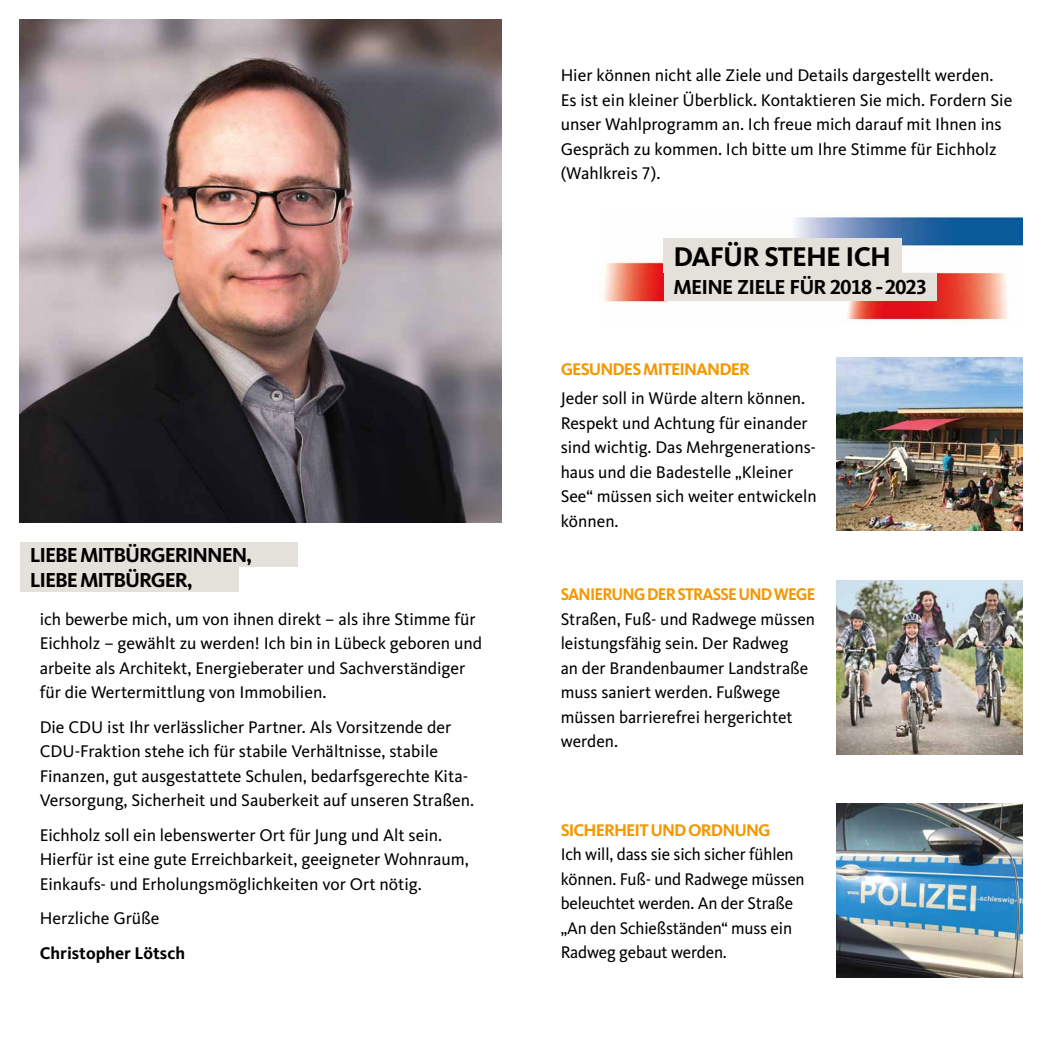
<style>
.page{position:relative;width:1042px;height:1042px;background:#fff}
.page>*{position:absolute;margin:0;border:0;box-sizing:border-box;transform-origin:0 0}
.t1{font:700 28px "CDU Kievit Tab";letter-spacing:-.03em;color:#000}
.t2{font:700 21px/24.8px "CDU Kievit Tab";letter-spacing:-.05em;color:#000}
.t3{font:17.5px/24.5px "CDU Kievit Tab";color:#000}
.t4{font:700 17.5px "CDU Kievit Tab";letter-spacing:-.05em;color:#f49800}
.t5{font:700 17.5px "CDU Kievit Tab";letter-spacing:-.05em;color:#f49800;scale:.94 1}
.t6{font:700 17.5px "CDU Kievit Tab";color:#000}
</style>
<div class="page">
<img style="left:20px;top:20px;width:481px;height:502px">
<div style="left:20px;top:542px;width:278px;height:25px;background:#e3e1d9"></div>
<div style="left:20px;top:567px;width:218px;height:25px;background:#e3e1d9"></div>
<img style="left:836px;top:357px;width:186px;height:174px">
<img style="left:836px;top:804px;width:186px;height:173px">
<img style="left:604px;top:215px;width:418px;height:107px">
<div style="left:663px;top:238px;width:239px;height:35px;background:#e3e1d9"></div>
<div style="left:663px;top:273px;width:273px;height:27px;background:#e3e1d9"></div>
<img style="left:836px;top:580px;width:186px;height:174px">
<p class="t2" style="left:30px;top:543px;width:224px">LIEBE MITBÜRGERINNEN,<br>LIEBE MITBÜRGER,</p>
<p class="t3" style="left:40px;top:607px;width:444px">ich bewerbe mich, um von ihnen direkt – als ihre Stimme für Eichholz – gewählt zu werden! Ich bin in Lübeck geboren und arbeite als Architekt, Energieberater und Sachverständiger für die Wertermittlung von Immobilien.</p>
<p class="t3" style="left:40px;top:715px;width:436px">Die CDU ist Ihr verlässlicher Partner. Als Vorsitzende der CDU-Fraktion stehe ich für stabile Verhältnisse, stabile Finanzen, gut ausgestattete Schulen, bedarfsgerechte Kita-Versorgung, Sicherheit und Sauberkeit auf unseren Straßen.</p>
<p class="t3" style="left:40px;top:823px;width:431px">Eichholz soll ein lebenswerter Ort für Jung und Alt sein.<br>Hierfür ist eine gute Erreichbarkeit, geeigneter Wohnraum,<br>Einkaufs- und Erholungsmöglichkeiten vor Ort nötig.</p>
<p class="t3" style="left:40px;top:906px;width:121px">Herzliche Grüße</p>
<p class="t6" style="left:40px;top:942px;width:147px">CHRISTOPHER LÖTSCH</p>
<p class="t3" style="left:561px;top:63px;width:453px">Hier können nicht alle Ziele und Details dargestellt werden.<br>Es ist ein kleiner Überblick. Kontaktieren Sie mich. Fordern Sie unser Wahlprogramm an. Ich freue mich darauf mit Ihnen ins Gespräch zu kommen. Ich bitte um Ihre Stimme für Eichholz (Wahlkreis 7).</p>
<h1 class="t1" style="left:673px;top:240px;width:219px">DAFÜR STEHE ICH</h1>
<p class="t2" style="left:673px;top:275px;width:255px">MEINE ZIELE FÜR 2018 - 2023</p>
<p class="t4" style="left:561px;top:358px;width:191px">GESUNDES MITEINANDER</p>
<p class="t3" style="left:561px;top:386px;width:257px">Jeder soll in Würde altern können.<br>Respekt und Achtung für einander sind wichtig. Das Mehrgenerations&shy;haus und die Badestelle „Kleiner<br>See“ müssen sich weiter entwickeln können.</p>
<p class="t5" style="left:561px;top:584px;width:273px">SANIERUNG DER STRASSE UND WEGE</p>
<p class="t3" style="left:561px;top:607px;width:256px">Straßen, Fuß- und Radwege müssen leistungsfähig sein. Der Radweg<br>an der Brandenbaumer Landstraße muss saniert werden. Fußwege müssen barrierefrei hergerichtet werden.</p>
<p class="t4" style="left:561px;top:820px;width:211px">SICHERHEIT UND ORDNUNG</p>
<p class="t3" style="left:561px;top:842px;width:245px">Ich will, dass sie sich sicher fühlen können. Fuß- und Radwege müssen beleuchtet werden. An der Straße „An den Schießständen“ muss ein<br>Radweg gebaut werden.</p>
</div>
